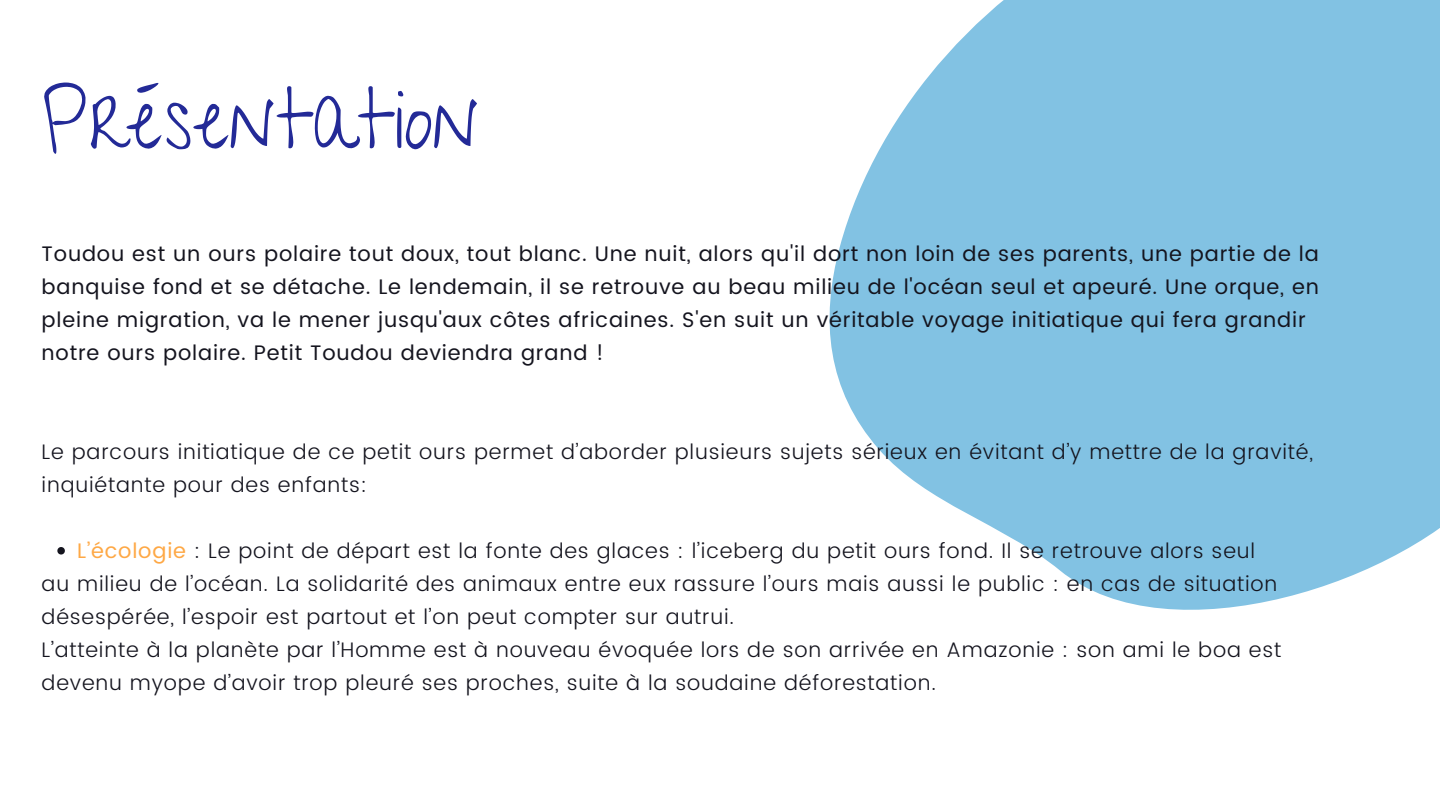
<style>
.page{position:relative;width:1440px;height:810px;background:#fff}
.page>*{position:absolute;margin:0;border:0;box-sizing:border-box;transform-origin:0 0}
.t1{font:83.5px "Give You Glory";color:#232a97}
.t2{font:300 21px/33px "Poppins";letter-spacing:.04em;color:#14141e}
.t3{font:21px/33px "Poppins";letter-spacing:.04em;color:#14141e}
.s1{font-weight:400;color:#fea845}
</style>
<div class="page">
<svg style="left:829px;top:0;width:611px;height:610px;background:#94cae7"></svg>
<svg style="left:57px;top:547px;width:8px;height:8px"></svg>
<p class="t1" style="left:42px;top:71px;width:439px">Présentation</p>
<h1 class="t3" style="left:42px;top:238px;width:1279px">Toudou est un ours polaire tout doux, tout blanc. Une nuit, alors qu'il dort non loin de ses parents, une partie de la banquise fond et se détache. Le lendemain, il se retrouve au beau milieu de l'océan seul et apeuré. Une orque, en pleine migration, va le mener jusqu'aux côtes africaines. S'en suit un véritable voyage initiatique qui fera grandir notre ours polaire. Petit Toudou deviendra grand !</h1>
<p class="t2" style="left:42px;top:436px;width:1273px">Le parcours initiatique de ce petit ours permet d’aborder plusieurs sujets sérieux en évitant d’y mettre de la gravité,</p>
<p class="t2" style="left:42px;top:469px;width:327px">inquiétante pour des enfants:</p>
<p class="t2" style="left:77px;top:535px;width:1179px"><span class="s1">L’écologie</span> : Le point de départ est la fonte des glaces : l’iceberg du petit ours fond. Il se retrouve alors seul</p>
<p class="t2" style="left:42px;top:568px;width:1237px">au milieu de l’océan. La solidarité des animaux entre eux rassure l’ours mais aussi le public : en cas de situation désespérée, l’espoir est partout et l’on peut compter sur autrui.</p>
<p class="t2" style="left:42px;top:634px;width:1241px">L’atteinte à la planète par l’Homme est à nouveau évoquée lors de son arrivée en Amazonie : son ami le boa est devenu myope d’avoir trop pleuré ses proches, suite à la soudaine déforestation.</p>
</div>
